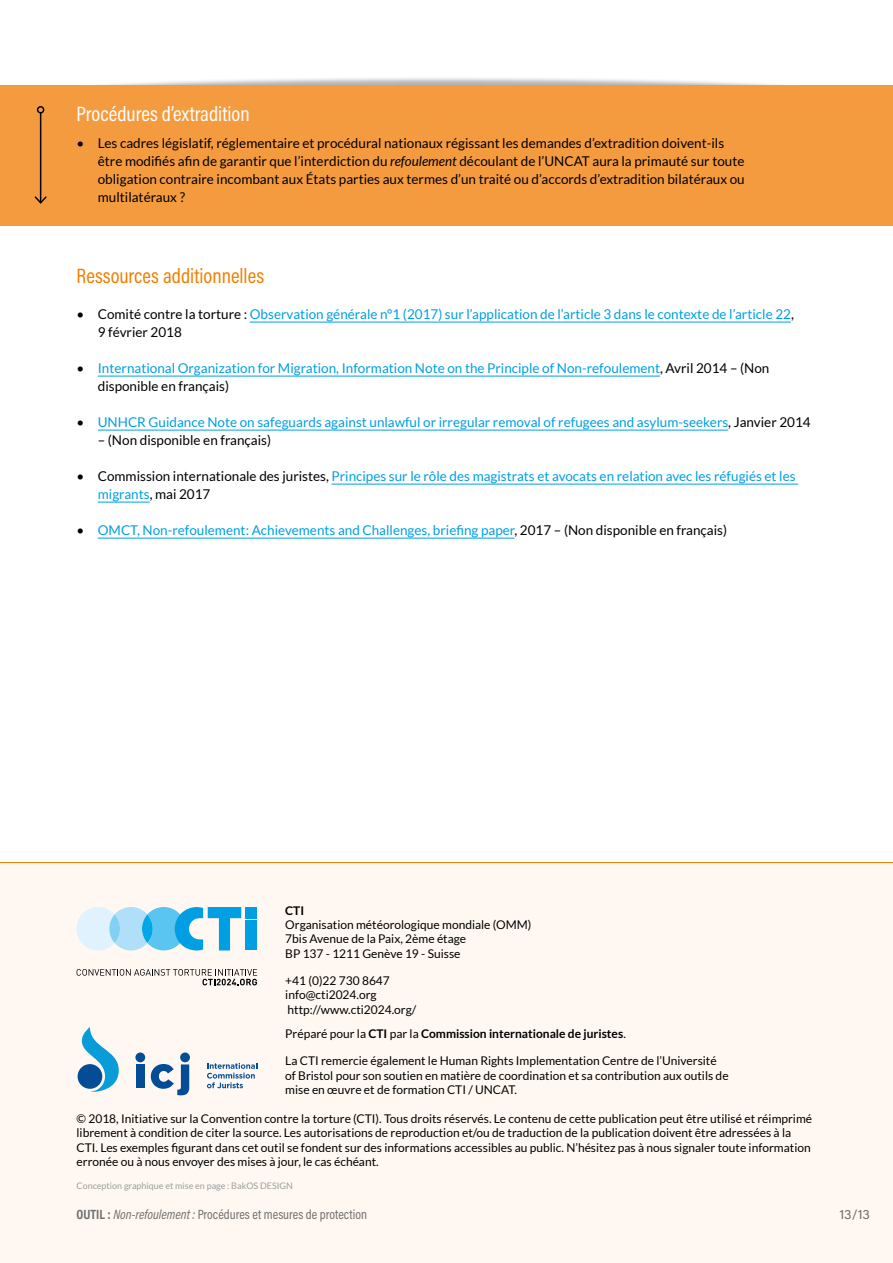
<style>
.page{position:relative;width:893px;height:1263px;background:#fff}
.page>*{position:absolute;margin:0;border:0;box-sizing:border-box;transform-origin:0 0}
.t1{font:21px "Acumin Pro Cond";color:#f07f00}
.t2{font:21px "Acumin Pro Cond";color:#fff}
.t3{font:13.5px/18px "Lato";color:#009fe3}
.t4{font:13.5px/18px "Lato";color:#000}
.t5{font:13.5px "Acumin Pro Cond";color:#706f6f}
.t6{font:13.5px "Acumin Pro";color:#706f6f}
.t7{font:12px/14.4px "Lato";color:#000}
.t8{font:700 12px "Lato";color:#000}
.t9{font:9px "Lato";color:#9d9d9c}
.s1{font-style:italic}
.s2{color:#000}
.s3{font-weight:400}
.s4{font-weight:700}
</style>
<div class="page">
<div style="left:54px;top:77px;width:773px;height:33px;background:#000;opacity:.3"></div>
<div style="left:0;top:85px;width:893px;height:140px;background:#f59b3f"></div>
<hr style="left:250px;top:322px;width:541px;height:1px;background:#009fe3">
<hr style="left:98px;top:376px;width:562px;height:1px;background:#009fe3">
<hr style="left:98px;top:430px;width:630px;height:1px;background:#009fe3">
<hr style="left:332px;top:484px;width:466px;height:1px;background:#009fe3">
<hr style="left:98px;top:502px;width:52px;height:1px;background:#009fe3">
<hr style="left:98px;top:538px;width:416px;height:1px;background:#009fe3">
<hr style="left:40px;top:113px;width:1px;height:90px;background:#000">
<svg style="left:34px;top:195px;width:13px;height:9px"></svg>
<div style="left:37px;top:106px;width:7px;height:8px;border:2px solid #000;border-radius:50%"></div>
<div style="left:0;top:862px;width:893px;height:401px;background:#fff8f2"></div>
<svg style="left:77px;top:969px;width:180px;height:16px"></svg>
<div style="left:246px;top:907px;width:11px;height:11px;background:#009fe3"></div>
<div style="left:246px;top:920px;width:11px;height:30px;background:#009fe3"></div>
<svg style="left:77px;top:907px;width:164px;height:43px"></svg>
<svg style="left:82px;top:1027px;width:37px;height:66px"></svg>
<div style="left:78px;top:1064px;width:24px;height:25px;background:#034d97;border-radius:50%"></div>
<div style="left:135px;top:1052px;width:10px;height:10px;background:#034d97;border-radius:50%"></div>
<div style="left:180px;top:1052px;width:10px;height:10px;background:#034d97;border-radius:50%"></div>
<div style="left:136px;top:1064px;width:9px;height:24px;background:#034d97"></div>
<svg style="left:151px;top:1064px;width:38px;height:31px"></svg>
<svg style="left:207px;top:1063px;width:50px;height:25px"></svg>
<h1 class="t2" style="left:77px;top:100px;width:175px">Procédures d’extradition</h1>
<p class="t4" style="left:98px;top:134px;width:648px;text-indent:-21px">• Les cadres législatif, réglementaire et procédural nationaux régissant les demandes d’extradition doivent-ils être modifiés afin de garantir que l’interdiction du <span class="s1">refoulement</span> découlant de l’UNCAT aura la primauté sur toute obligation contraire incombant aux États parties aux termes d’un traité ou d’accords d’extradition bilatéraux ou multilatéraux ?</p>
<h1 class="t1" style="left:77px;top:262px;width:189px">Ressources additionnelles</h1>
<p class="t3" style="left:98px;top:305px;width:698px;text-indent:-21px"><span class="s2">• Comité contre la torture :</span> Observation générale n°1 (2017) sur l’application de l’article 3 dans le contexte de l’article 22<span class="s2">,<br>9 février 2018</span></p>
<p class="t3" style="left:98px;top:359px;width:673px;text-indent:-21px"><span class="s2">•</span> International Organization for Migration, Information Note on the Principle of Non-refoulement<span class="s2">, Avril 2014 – (Non disponible en français)</span></p>
<p class="t3" style="left:77px;top:413px;width:736px"><span class="s2">•</span> UNHCR Guidance Note on safeguards against unlawful or irregular removal of refugees and asylum-seekers<span class="s2">, Janvier 2014</span></p>
<p class="t4" style="left:98px;top:431px;width:175px">– (Non disponible en français)</p>
<p class="t3" style="left:98px;top:467px;width:699px;text-indent:-21px"><span class="s2">• Commission internationale des juristes,</span> Principes sur le rôle des magistrats et avocats en relation avec les réfugiés et les migrants<span class="s2">, mai 2017</span></p>
<p class="t3" style="left:77px;top:521px;width:652px"><span class="s2">•</span> OMCT, Non-refoulement: Achievements and Challenges, briefing paper<span class="s2">, 2017 – (Non disponible en français)</span></p>
<p class="t8" style="left:285px;top:903px;width:20px">CTI</p>
<p class="t7" style="left:285px;top:917px;width:248px">Organisation météorologique mondiale (OMM)<br>7bis Avenue de la Paix, 2ème étage<br>BP 137 - 1211 Genève 19 - Suisse</p>
<p class="t7" style="left:285px;top:973px;width:133px">+41 (0)22 730 8647 info@cti2024.org http://www.cti2024.org/</p>
<p class="t8" style="left:285px;top:1027px;width:342px"><span class="s3">Préparé pour la</span> CTI <span class="s3">par la</span> Commission internationale de juristes<span class="s3">.</span></p>
<p class="t7" style="left:285px;top:1054px;width:445px">La CTI remercie également le Human Rights Implementation Centre de l’Université of Bristol pour son soutien en matière de coordination et sa contribution aux outils de mise en œuvre et de formation CTI / UNCAT.</p>
<p class="t7" style="left:77px;top:1111px;width:737px">© 2018, Initiative sur la Convention contre la torture (CTI). Tous droits réservés. Le contenu de cette publication peut être utilisé et réimprimé librement à condition de citer la source. Les autorisations de reproduction et/ou de traduction de la publication doivent être adressées à la CTI. Les exemples figurant dans cet outil se fondent sur des informations accessibles au public. N’hésitez pas à nous signaler toute information erronée ou à nous envoyer des mises à jour, le cas échéant.</p>
<p class="t9" style="left:77px;top:1181px;width:218px">Conception graphique et mise en page : BakOS DESIGN</p>
<p class="t5" style="left:77px;top:1206px;width:292px"><span class="s4">OUTIL :</span> <span class="s1">Non-refoulement :</span> Procédures et mesures de protection</p>
<p class="t6" style="left:839px;top:1205px;width:32px">13/13</p>
</div>
